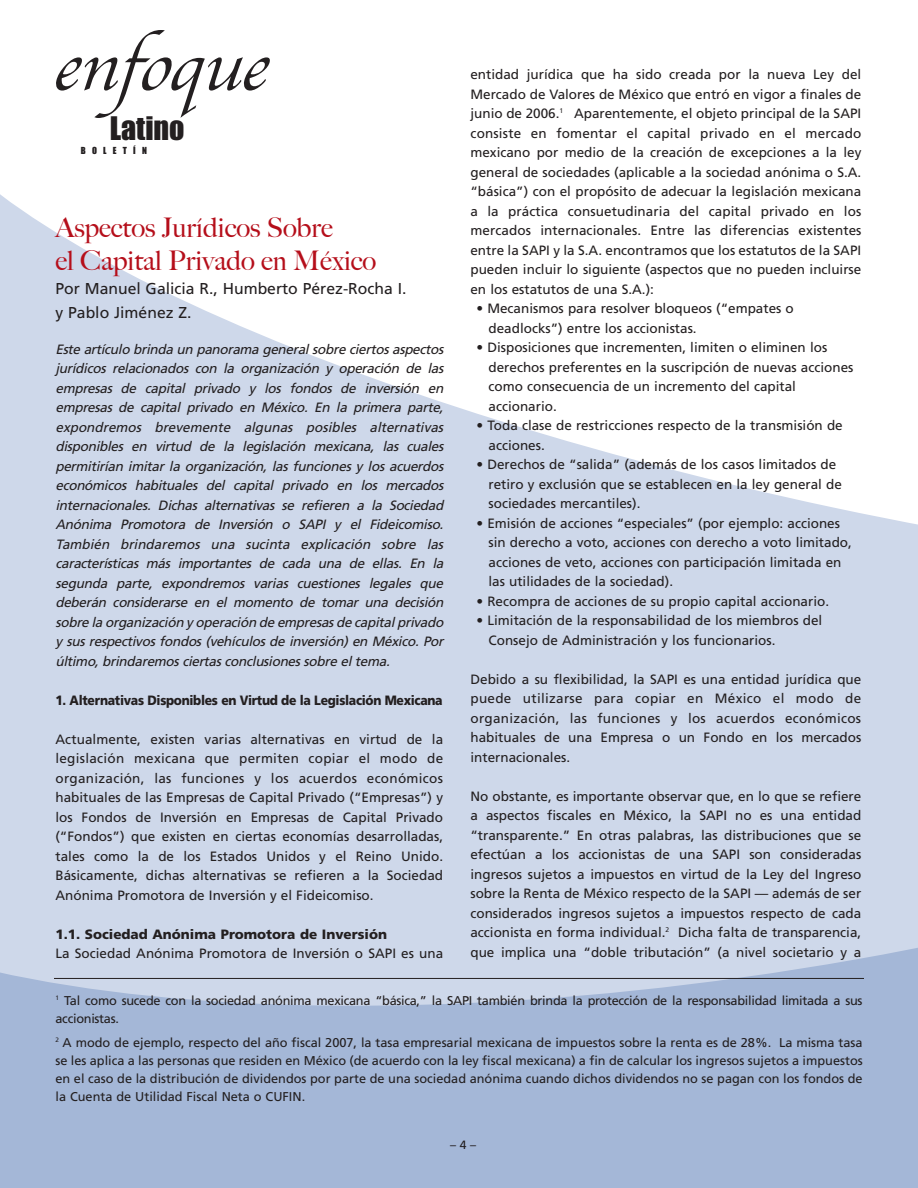
<style>
.page{position:relative;width:918px;height:1188px;background:#fff}
.page>*{position:absolute;margin:0;border:0;box-sizing:border-box;transform-origin:0 0}
.t1{font:italic 69px "Apple Chancery";color:#231f20}
.t2{font:30px "Impact";color:#231f20}
.t3{font:500 27px/33px "Big Caslon";color:#b50e1a}
.t4{font:15.75px/24px "Frutiger";color:#231f20}
.t5{font:13.5px/19.5px "Frutiger";color:#231f20}
.t6{font:italic 13.5px/19.5px "Frutiger";color:#231f20;text-align:justify}
.t7{font:900 13.5px "Frutiger";letter-spacing:-.025em;color:#231f20;scale:.9 1}
.t8{font:900 13.5px "Frutiger";color:#231f20}
.t9{font:12.75px/18px "Frutiger";letter-spacing:-.02em;color:#231f20}
.t10{font:12px "Frutiger";color:#231f20}
.t11{font:9px "Impact";letter-spacing:.695em;color:#231f20}
</style>
<div class="page">
<div style="left:0;top:866px;width:918px;height:322px;background:#a4b7d7"></div>
<div style="left:0;top:623px;width:918px;height:383px;background:#ced8ea"></div>
<svg style="left:0;top:194px;width:918px;height:429px;fill:#ced8ea"></svg>
<hr style="left:54px;top:978px;width:810px;height:1px;background:#231f20">
<h1 class="t1" style="left:51px;top:26px;width:238px">enfoque</h1>
<h2 class="t2" style="left:110px;top:112px;width:76px">Latino</h2>
<p class="t11" style="left:81px;top:146px;width:68px">BOLETÍN</p>
<p class="t5" style="left:470px;top:66px;width:393px;text-align:justify">entidad jurídica que ha sido creada por la nueva Ley del Mercado de Valores de México que entró en vigor a finales de junio de 2006.<sup>1</sup> Aparentemente, el objeto principal de la SAPI consiste en fomentar el capital privado en el mercado mexicano por medio de la creación de excepciones a la ley general de sociedades (aplicable a la sociedad anónima o S.A. “básica”) con el propósito de adecuar la legislación mexicana a la práctica consuetudinaria del capital privado en los mercados internacionales. Entre las diferencias existentes entre la SAPI y la S.A. encontramos que los estatutos de la SAPI pueden incluir lo siguiente (aspectos que no pueden incluirse en los estatutos de una S.A.):</p>
<p class="t5" style="left:489px;top:300px;width:307px;text-indent:-12px">• Mecanismos para resolver bloqueos (“empates o deadlocks”) entre los accionistas.</p>
<p class="t5" style="left:489px;top:339px;width:366px;text-indent:-12px">• Disposiciones que incrementen, limiten o eliminen los derechos preferentes en la suscripción de nuevas acciones como consecuencia de un incremento del capital accionario.</p>
<p class="t5" style="left:489px;top:417px;width:356px;text-indent:-12px">• Toda clase de restricciones respecto de la transmisión de acciones.</p>
<p class="t5" style="left:489px;top:456px;width:355px;text-indent:-12px">• Derechos de “salida” (además de los casos limitados de retiro y exclusión que se establecen en la ley general de sociedades mercantiles).</p>
<p class="t5" style="left:489px;top:514px;width:365px;text-indent:-12px">• Emisión de acciones “especiales” (por ejemplo: acciones sin derecho a voto, acciones con derecho a voto limitado, acciones de veto, acciones con participación limitada en las utilidades de la sociedad).</p>
<p class="t5" style="left:477px;top:592px;width:354px">• Recompra de acciones de su propio capital accionario.</p>
<p class="t5" style="left:489px;top:612px;width:335px;text-indent:-12px">• Limitación de la responsabilidad de los miembros del<br>Consejo de Administración y los funcionarios.</p>
<p class="t5" style="left:470px;top:670px;width:392px;text-align:justify">Debido a su flexibilidad, la SAPI es una entidad jurídica que puede utilizarse para copiar en México el modo de organización, las funciones y los acuerdos económicos habituales de una Empresa o un Fondo en los mercados internacionales.</p>
<p class="t5" style="left:470px;top:787px;width:392px;text-align:justify">No obstante, es importante observar que, en lo que se refiere a aspectos fiscales en México, la SAPI no es una entidad “transparente.” En otras palabras, las distribuciones que se efectúan a los accionistas de una SAPI son consideradas ingresos sujetos a impuestos en virtud de la Ley del Ingreso sobre la Renta de México respecto de la SAPI — además de ser considerados ingresos sujetos a impuestos respecto de cada accionista en forma individual.<sup>2</sup> Dicha falta de transparencia, que implica una “doble tributación” (a nivel societario y a</p>
<h3 class="t3" style="left:56px;top:211px;width:322px">Aspectos Jurídicos Sobre<br>el Capital Privado en México</h3>
<p class="t4" style="left:56px;top:278px;width:352px">Por Manuel Galicia R., Humberto Pérez-Rocha I. y Pablo Jiménez Z.</p>
<p class="t6" style="left:56px;top:340px;width:392px">Este artículo brinda un panorama general sobre ciertos aspectos j urídicos relacionados con la organización y operación de las empresas de capital privado y los fondos de inversión en empresas de capital privado en México. En la primera parte, expondremos brevemente algunas posibles alternativas disponibles en virtud de la legislación mexicana, las cuales permitirían imitar la organización, las funciones y los acuerdos económicos habituales del capital privado en los mercados internacionales. Dichas alternativas se refieren a la Sociedad Anónima Promotora de Inversión o SAPI y el Fideicomiso.<br>También brindaremos una sucinta explicación sobre las características más importantes de cada una de ellas. En la segunda parte, expondremos varias cuestiones legales que deberán considerarse en el momento de tomar una decisión sobre la organización y operación de empresasde capitalprivado y sus respectivos fondos (vehículos de inversión) en México. Por último,brindaremosciertasconclusionessobre eltema.</p>
<p class="t7" style="left:56px;top:695px;width:432px">1. Alternativas Disponibles en Virtud de la Legislación Mexicana</p>
<p class="t5" style="left:56px;top:730px;width:389px;text-align:justify">Actualmente, existen varias alternativas en virtud de la legislación mexicana que permiten copiar el modo de organización, las funciones y los acuerdos económicos habituales de las Empresas de Capital Privado (“Empresas”) y los Fondos de Inversión en Empresas de Capital Privado (“Fondos”) que existen en ciertas economías desarrolladas, tales como la de los Estados Unidos y el Reino Unido.<br>Básicamente, dichas alternativas se refieren a la Sociedad Anónima Promotora de Inversión y el Fideicomiso.</p>
<p class="t8" style="left:56px;top:929px;width:333px">1.1. Sociedad Anónima Promotora de Inversión</p>
<p class="t5" style="left:56px;top:945px;width:389px">La Sociedad Anónima Promotora de Inversión o SAPI es una</p>
<p class="t9" style="left:55px;top:992px;width:809px"><sup>1</sup> Tal como sucede con la sociedad anónima mexicana “básica,” la SAPI también brinda la protección de la responsabilidad limitada a sus accionistas.</p>
<p class="t9" style="left:56px;top:1034px;width:809px;text-align:justify"><sup>2</sup> A modo de ejemplo, respecto del año fiscal 2007, la tasa empresarial mexicana de impuestos sobre la renta es de 28%. La misma tasa se les aplica a las personas que residen en México (de acuerdo con la ley fiscal mexicana) a fin de calcular los ingresos sujetos a impuestos en el caso de la distribución de dividendos por parte de una sociedad anónima cuando dichos dividendos no se pagan con los fondos de la Cuenta de Utilidad Fiscal Neta o CUFIN.</p>
<p class="t10" style="left:450px;top:1140px;width:28px">– 4 –</p>
</div>
